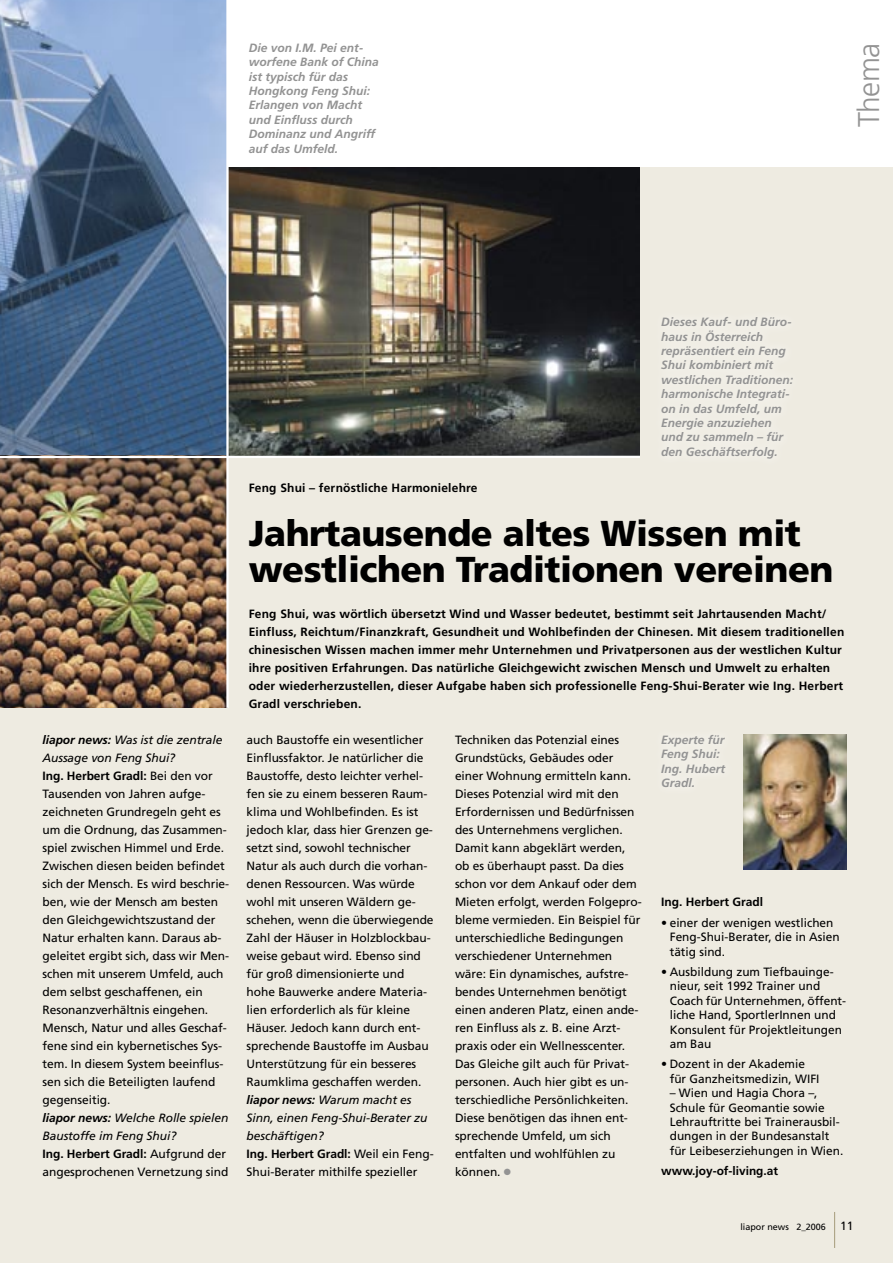
<style>
.page{position:relative;width:893px;height:1263px;background:#fff}
.page>*{position:absolute;margin:0;border:0;box-sizing:border-box;transform-origin:0 0}
.t1{font:900 36px/36px "Frutiger";letter-spacing:-.015em;color:#000}
.t2{font:300 30px "Frutiger";letter-spacing:-.015em;color:#939393}
.t3{font:12px/18px "Frutiger";letter-spacing:-.005em;color:#000}
.t4{font:700 12px/18px "Frutiger";letter-spacing:.015em;color:#000}
.t5{font:italic 700 12px/14.4px "Frutiger";color:#939393}
.t6{font:9px "Frutiger";color:#000}
.s1{font-weight:700;font-style:italic}
.s2{font-style:italic}
.s3{font-weight:700}
.s4{color:#939393}
.s5{font-size:12px}
</style>
<div class="page">
<div style="left:227px;top:168px;width:666px;height:288px;background:#eeebe1"></div>
<img style="left:229px;top:168px;width:411px;height:288px">
<img style="left:0;top:0;width:226px;height:456px">
<div style="left:0;top:456px;width:893px;height:807px;background:#eeebe1"></div>
<img style="left:743px;top:734px;width:103px;height:136px">
<img style="left:0;top:458px;width:226px;height:250px">
<div style="left:651px;top:307px;width:151px;height:162px;background:#f1eee6"></div>
<hr style="left:0;top:456px;width:640px;height:2px;background:#fff">
<hr style="left:226px;top:0;width:3px;height:708px;background:#fff">
<hr style="left:834px;top:1212px;width:1px;height:36px;background:#a69c7a">
<p class="t5" style="left:249px;top:40px;width:132px">Die von I.M. Pei ent&shy;worfene Bank of China ist typisch für das<br>Hongkong Feng Shui:<br>Erlangen von Macht und Einfluss durch<br>Dominanz und Angriff auf das Umfeld.</p>
<h2 class="t2" style="left:852px;top:127px;width:86px;rotate:-90deg">Thema</h2>
<p class="t4" style="left:249px;top:479px;width:230px">Feng Shui – fernöstliche Harmonielehre</p>
<p class="t5" style="left:661px;top:315px;width:133px">Dieses Kauf- und Büro&shy;haus in Österreich repräsentiert ein Feng<br>Shui kombiniert mit westlichen Traditionen: harmonische Integrati&shy;on in das Umfeld, um<br>Energie anzuziehen und zu sammeln – für den Geschäftserfolg.</p>
<h1 class="t1" style="left:249px;top:515px;width:586px">Jahrtausende altes Wissen mit westlichen Traditionen vereinen</h1>
<p class="t4" style="left:249px;top:605px;width:597px">Feng Shui, was wörtlich übersetzt Wind und Wasser bedeutet, bestimmt seit Jahrtausenden Macht/ Einfluss, Reichtum/Finanzkraft, Gesundheit und Wohlbefinden der Chinesen. Mit diesem traditionellen chinesischen Wissen machen immer mehr Unternehmen und Privatpersonen aus der westlichen Kultur ihre positiven Erfahrungen. Das natürliche Gleichgewicht zwischen Mensch und Umwelt zu erhalten oder wiederherzustellen, dieser Aufgabe haben sich professionelle Feng-Shui-Berater wie Ing. Herbert Gradl verschrieben.</p>
<p class="t3" style="left:43px;top:731px;width:188px"><span class="s1">liapor news:</span> <span class="s2">Was ist die zentrale<br>Aussage von Feng Shui?<br></span><span class="s3">Ing. Herbert Gradl:</span> Bei den vor<br>Tausenden von Jahren aufge&shy;zeichneten Grundregeln geht es um die Ordnung, das Zusammen&shy;spiel zwischen Himmel und Erde.<br>Zwischen diesen beiden befindet sich der Mensch. Es wird beschrie&shy;ben, wie der Mensch am besten den Gleichgewichtszustand der<br>Natur erhalten kann. Daraus ab&shy;geleitet ergibt sich, dass wir Men&shy;schen mit unserem Umfeld, auch dem selbst geschaffenen, ein<br>Resonanzverhältnis eingehen.<br>Mensch, Natur und alles Geschaf&shy;fene sind ein kybernetisches Sys&shy;tem. In diesem System beeinflus&shy;sen sich die Beteiligten laufend gegenseitig.<br><span class="s1">liapor news:</span> <span class="s2">Welche Rolle spielen<br>Baustoffe im Feng Shui?<br></span><span class="s3">Ing. Herbert Gradl:</span> Aufgrund der angesprochenen Vernetzung sind</p>
<p class="t3" style="left:247px;top:731px;width:189px">auch Baustoffe ein wesentlicher<br>Einflussfaktor. Je natürlicher die<br>Baustoffe, desto leichter verhel&shy;fen sie zu einem besseren Raum&shy;klima und Wohlbefinden. Es ist jedoch klar, dass hier Grenzen ge&shy;setzt sind, sowohl technischer<br>Natur als auch durch die vorhan&shy;denen Ressourcen. Was würde wohl mit unseren Wäldern ge&shy;schehen, wenn die überwiegende<br>Zahl der Häuser in Holzblockbau&shy;weise gebaut wird. Ebenso sind für groß dimensionierte und hohe Bauwerke andere Materia&shy;lien erforderlich als für kleine<br>Häuser. Jedoch kann durch ent&shy;sprechende Baustoffe im Ausbau<br>Unterstützung für ein besseres<br>Raumklima geschaffen werden. <span class="s1">liapor news:</span> <span class="s2">Warum macht es<br>Sinn, einen Feng-Shui-Berater zu beschäftigen?<br></span><span class="s3">Ing. Herbert Gradl:</span> Weil ein Feng-<br>Shui-Berater mithilfe spezieller</p>
<p class="t3" style="left:455px;top:731px;width:188px">Techniken das Potenzial eines<br>Grundstücks, Gebäudes oder einer Wohnung ermitteln kann.<br>Dieses Potenzial wird mit den<br>Erfordernissen und Bedürfnissen des Unternehmens verglichen.<br>Damit kann abgeklärt werden, ob es überhaupt passt. Da dies schon vor dem Ankauf oder dem<br>Mieten erfolgt, werden Folgepro&shy;bleme vermieden. Ein Beispiel für unterschiedliche Bedingungen verschiedener Unternehmen wäre: Ein dynamisches, aufstre&shy;bendes Unternehmen benötigt einen anderen Platz, einen ande&shy;ren Einfluss als z. B. eine Arzt&shy;praxis oder ein Wellnesscenter.<br>Das Gleiche gilt auch für Privat&shy;personen. Auch hier gibt es un&shy;terschiedliche Persönlichkeiten.<br>Diese benötigen das ihnen ent&shy;sprechende Umfeld, um sich entfalten und wohlfühlen zu können. <span class="s4">●</span></p>
<p class="t5" style="left:661px;top:732px;width:66px">Experte für<br>Feng Shui:<br>Ing. Hubert<br>Gradl.</p>
<p class="t4" style="left:661px;top:893px;width:104px">Ing. Herbert Gradl</p>
<p class="t3" style="left:670px;top:915px;width:171px;line-height:14.4px;text-indent:-9px">• einer der wenigen westlichen<br>Feng-Shui-Berater, die in Asien tätig sind.</p>
<p class="t3" style="left:670px;top:964px;width:178px;line-height:14.4px;text-indent:-9px">• Ausbildung zum Tiefbauinge&shy;nieur, seit 1992 Trainer und<br>Coach für Unternehmen, öffent&shy;liche Hand, SportlerInnen und<br>Konsulent für Projektleitungen am Bau</p>
<p class="t3" style="left:670px;top:1057px;width:151px;line-height:14.4px;text-indent:-9px">• Dozent in der Akademie für Ganzheitsmedizin, WIFI</p>
<p class="t3" style="left:670px;top:1086px;width:175px;line-height:14.4px">– Wien und Hagia Chora –,<br>Schule für Geomantie sowie<br>Lehrauftritte bei Trainerausbil&shy;dungen in der Bundesanstalt für Leibeserziehungen in Wien.</p>
<p class="t4" style="left:661px;top:1162px;width:118px">www.joy-of-living.at</p>
<p class="t6" style="left:740px;top:1221px;width:115px">liapor news 2_2006 <span class="s5">11</span></p>
</div>
